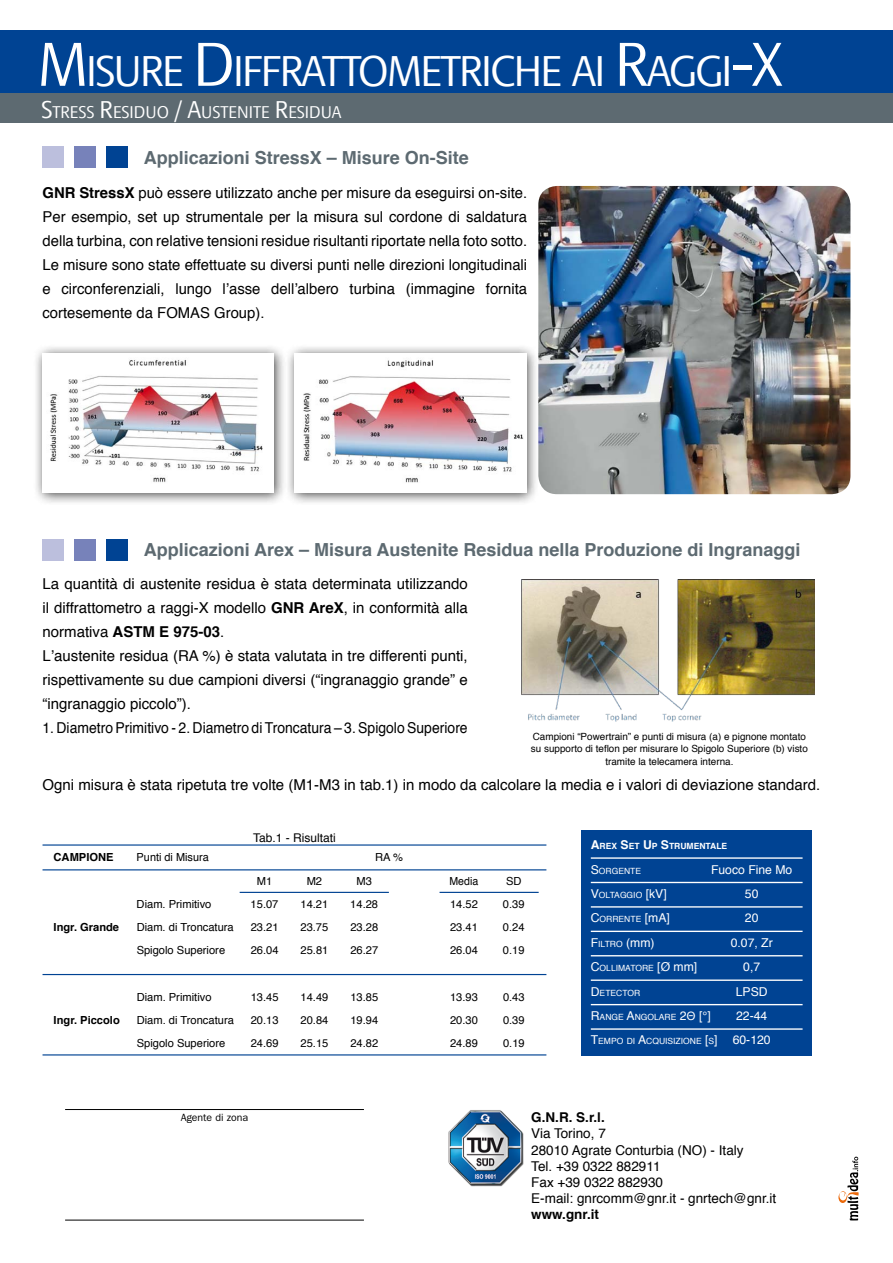
<style>
.page{position:relative;width:893px;height:1263px;background:#fff}
.page>*{position:absolute;margin:0;border:0;box-sizing:border-box;transform-origin:0 0}
.t1{font:42.6px "Skoda Sans";letter-spacing:-.045em;color:#fff}
.t2{font:700 18px "Helvetica";color:#5d6a71}
.t3{font:16.8px "Skoda Sans";color:#fff}
.t4{font:15px/24px "Helvetica";color:#000;text-align:justify}
.t5{font:15px "Helvetica";color:#000;scale:.93 1}
.t6{font:13.5px/16.2px "Helvetica";color:#000}
.t7{font:700 13.5px "Helvetica";color:#000}
.t8{font:12.15px/24.5px "Helvetica";color:#fff;text-align:center}
.t9{font:12px "Helvetica";color:#000}
.t10{font:11.1px "Helvetica";color:#000}
.t11{font:700 11.1px "Helvetica";color:#000}
.t12{font:11.1px "Helvetica";color:#000;scale:.95 1}
.t13{font:10.5px "Franklin Gothic";color:#000}
.t14{font:9.9px/12.3px "Helvetica";color:#000;text-align:center}
.t15{font:8.55px "Helvetica";color:#fff}
.t16{font:700 8.55px "Helvetica";color:#fff}
.s1{font-size:60.75px}
.s2{font-size:24px}
.s3{font-weight:700}
.s4{font-size:12.15px}
.s5{font-size:11.85px}
</style>
<div class="page">
<div style="left:0;top:30px;width:893px;height:64px;background:#004393"></div>
<div style="left:0;top:94px;width:893px;height:29px;background:#5d6a71"></div>
<img style="left:448px;top:1110px;width:76px;height:77px">
<hr style="left:65px;top:1109px;width:299px;height:1px;background:#000">
<hr style="left:65px;top:1220px;width:299px;height:1px;background:#000">
<svg style="left:838px;top:1157px;width:21px;height:63px"></svg>
<img style="left:538px;top:186px;width:312px;height:308px">
<div style="left:106px;top:147px;width:21px;height:21px;background:#004393"></div>
<div style="left:106px;top:539px;width:21px;height:21px;background:#004393"></div>
<div style="left:74px;top:147px;width:22px;height:21px;background:#7782ba"></div>
<div style="left:74px;top:539px;width:22px;height:21px;background:#7782ba"></div>
<div style="left:43px;top:147px;width:21px;height:21px;background:#bcbfdd"></div>
<div style="left:43px;top:539px;width:21px;height:21px;background:#bcbfdd"></div>
<div style="left:285px;top:344px;width:254px;height:162px;background:#000;opacity:.75"></div>
<img style="left:295px;top:354px;width:231px;height:139px">
<div style="left:32px;top:344px;width:255px;height:162px;background:#000;opacity:.75"></div>
<img style="left:43px;top:354px;width:231px;height:139px">
<img style="left:522px;top:580px;width:293px;height:142px">
<div style="left:582px;top:830px;width:230px;height:225px;background:#004393"></div>
<hr style="left:591px;top:857px;width:212px;height:2px;background:#fff">
<hr style="left:591px;top:882px;width:212px;height:1px;background:#fff">
<hr style="left:591px;top:906px;width:212px;height:1px;background:#fff">
<hr style="left:591px;top:931px;width:212px;height:1px;background:#fff">
<hr style="left:591px;top:955px;width:212px;height:1px;background:#fff">
<hr style="left:591px;top:979px;width:212px;height:2px;background:#fff">
<hr style="left:591px;top:1004px;width:212px;height:1px;background:#fff">
<hr style="left:591px;top:1028px;width:212px;height:2px;background:#fff">
<svg style="left:50px;top:870px;width:489px;height:106px"></svg>
<hr style="left:240px;top:892px;width:149px;height:1px;background:#004393">
<hr style="left:440px;top:892px;width:99px;height:1px;background:#004393">
<hr style="left:43px;top:974px;width:503px;height:1px;background:#004393">
<hr style="left:43px;top:1054px;width:503px;height:1px;background:#004393">
<hr style="left:43px;top:844px;width:503px;height:2px;background:#004393">
<hr style="left:43px;top:869px;width:503px;height:1px;background:#004393">
<h1 class="t1" style="left:38px;top:47px;width:746px"><span class="s1">M</span>ISURE <span class="s1">D</span> IFFRATTOMETRICHE AI <span class="s1">R</span>AGGI<span class="s1">-X</span></h1>
<p class="t3" style="left:41px;top:102px;width:302px"><span class="s2">S</span>TRESS <span class="s2">R</span>ESIDUO <span class="s2">/ A</span>USTENITE <span class="s2">R</span>ESIDUA</p>
<p class="t2" style="left:144px;top:143px;width:327px">Applicazioni StressX – Misure On-Site</p>
<p class="t4" style="left:43px;top:182px;width:486px"><span class="s3">GNR StressX</span> può essere utilizzato anche per misure da eseguirsi on-site.<br>Per esempio, set up strumentale per la misura sul cordone di saldatura della turbina, con relative tensioni residue risultanti riportate nella foto sotto.<br>Le misure sono state effettuate su diversi punti nelle direzioni longitudinali e circonferenziali, lungo l’asse dell’albero turbina (immagine fornita cortesemente da FOMAS Group).</p>
<p class="t2" style="left:144px;top:535px;width:658px">Applicazioni Arex – Misura Austenite Residua nella Produzione di Ingranaggi</p>
<p class="t4" style="left:43px;top:572px;width:427px;text-align:left">La quantità di austenite residua è stata determinata utilizzando il diffrattometro a raggi-X modello <span class="s3">GNR AreX</span>, in conformità alla normativa <span class="s3">ASTM E 975-03</span>.<br>L’austenite residua (RA %) è stata valutata in tre differenti punti, rispettivamente su due campioni diversi (“ingranaggio grande” e “ingranaggio piccolo”).</p>
<p class="t5" style="left:43px;top:716px;width:459px">1. Diametro Primitivo - 2. Diametro di Troncatura – 3. Spigolo Superiore</p>
<p class="t14" style="left:531px;top:731px;width:278px">Campioni “Powertrain” e punti di misura (a) e pignone montato su supporto di teflon per misurare lo Spigolo Superiore (b) visto tramite la telecamera interna.</p>
<p class="t4" style="left:43px;top:773px;width:779px">Ogni misura è stata ripetuta tre volte (M1-M3 in tab.1) in modo da calcolare la media e i valori di deviazione standard.</p>
<p class="t9" style="left:253px;top:828px;width:84px">Tab.1 - Risultati</p>
<p class="t11" style="left:54px;top:848px;width:61px">CAMPIONE</p>
<p class="t10" style="left:137px;top:849px;width:74px">Punti di Misura</p>
<p class="t10" style="left:375px;top:849px;width:29px">RA %</p>
<p class="t10" style="left:257px;top:872px;width:17px">M1</p>
<p class="t10" style="left:307px;top:872px;width:17px">M2</p>
<p class="t10" style="left:356px;top:872px;width:17px">M3</p>
<p class="t12" style="left:449px;top:872px;width:32px">Media</p>
<p class="t10" style="left:506px;top:872px;width:17px">SD</p>
<p class="t11" style="left:54px;top:918px;width:67px">Ingr. Grande</p>
<p class="t10" style="left:137px;top:895px;width:76px">Diam. Primitivo</p>
<p class="t10" style="left:251px;top:895px;width:29px">15.07</p>
<p class="t10" style="left:300px;top:895px;width:29px">14.21</p>
<p class="t10" style="left:350px;top:895px;width:29px">14.28</p>
<p class="t10" style="left:450px;top:895px;width:29px">14.52</p>
<p class="t10" style="left:503px;top:895px;width:23px">0.39</p>
<p class="t10" style="left:137px;top:919px;width:99px">Diam. di Troncatura</p>
<p class="t10" style="left:251px;top:919px;width:29px">23.21</p>
<p class="t10" style="left:300px;top:919px;width:29px">23.75</p>
<p class="t10" style="left:350px;top:919px;width:29px">23.28</p>
<p class="t10" style="left:450px;top:919px;width:29px">23.41</p>
<p class="t10" style="left:503px;top:919px;width:23px">0.24</p>
<p class="t10" style="left:137px;top:942px;width:90px">Spigolo Superiore</p>
<p class="t10" style="left:251px;top:942px;width:29px">26.04</p>
<p class="t10" style="left:301px;top:942px;width:29px">25.81</p>
<p class="t10" style="left:350px;top:942px;width:29px">26.27</p>
<p class="t10" style="left:450px;top:942px;width:29px">26.04</p>
<p class="t10" style="left:503px;top:942px;width:23px">0.19</p>
<p class="t11" style="left:54px;top:1011px;width:68px">Ingr. Piccolo</p>
<p class="t10" style="left:137px;top:988px;width:76px">Diam. Primitivo</p>
<p class="t10" style="left:251px;top:988px;width:29px">13.45</p>
<p class="t10" style="left:301px;top:988px;width:29px">14.49</p>
<p class="t10" style="left:350px;top:988px;width:29px">13.85</p>
<p class="t10" style="left:450px;top:988px;width:29px">13.93</p>
<p class="t10" style="left:503px;top:988px;width:23px">0.43</p>
<p class="t10" style="left:137px;top:1012px;width:99px">Diam. di Troncatura</p>
<p class="t10" style="left:251px;top:1012px;width:29px">20.13</p>
<p class="t10" style="left:301px;top:1012px;width:29px">20.84</p>
<p class="t10" style="left:350px;top:1012px;width:29px">19.94</p>
<p class="t10" style="left:450px;top:1012px;width:29px">20.30</p>
<p class="t10" style="left:503px;top:1012px;width:23px">0.39</p>
<p class="t10" style="left:137px;top:1035px;width:90px">Spigolo Superiore</p>
<p class="t10" style="left:251px;top:1035px;width:29px">24.69</p>
<p class="t10" style="left:301px;top:1035px;width:29px">25.15</p>
<p class="t10" style="left:350px;top:1035px;width:29px">24.82</p>
<p class="t10" style="left:450px;top:1035px;width:29px">24.89</p>
<p class="t10" style="left:503px;top:1035px;width:23px">0.19</p>
<p class="t16" style="left:591px;top:839px;width:138px"><span class="s4">A</span>REX <span class="s4">S</span>ET <span class="s4">U</span>P <span class="s4">S</span>TRUMENTALE</p>
<p class="t15" style="left:591px;top:864px;width:52px"><span class="s4">S</span>ORGENTE</p>
<p class="t15" style="left:591px;top:888px;width:77px"><span class="s4">V</span>OLTAGGIO <span class="s4">[</span><span class="s4">k</span><span class="s4">V]</span></p>
<p class="t15" style="left:591px;top:913px;width:81px"><span class="s4">C</span>ORRENTE <span class="s4">[</span><span class="s4">m</span><span class="s4">A]</span></p>
<p class="t15" style="left:591px;top:937px;width:65px"><span class="s4">F</span>ILTRO <span class="s4">(</span><span class="s4">mm</span><span class="s4">)</span></p>
<p class="t15" style="left:591px;top:961px;width:108px"><span class="s4">C</span>OLLIMATORE <span class="s4">[Ø</span> <span class="s4">mm</span><span class="s4">]</span></p>
<p class="t15" style="left:591px;top:986px;width:51px"><span class="s4">D</span>ETECTOR</p>
<p class="t15" style="left:591px;top:1010px;width:122px"><span class="s4">R</span>ANGE <span class="s4">A</span>NGOLARE <span class="s4">2</span><span class="s5">Θ</span> <span class="s4">[°]</span></p>
<p class="t15" style="left:591px;top:1035px;width:128px"><span class="s4">T</span>EMPO DI <span class="s4">A</span>CQUISIZIONE <span class="s4">[</span>S<span class="s4">]</span></p>
<p class="t8" style="left:711px;top:857px;width:83px">Fuoco Fine Mo<br>50<br>20<br>0.07, Zr<br>0,7<br>LPSD<br>22-44<br>60-120</p>
<p class="t13" style="left:181px;top:1111px;width:69px">Agente di zona</p>
<p class="t7" style="left:531px;top:1106px;width:75px">G.N.R. S.r.l.</p>
<p class="t6" style="left:531px;top:1126px;width:246px">Via Torino, 7<br>28010 Agrate Conturbia (NO) - Italy<br>Tel. +39 0322 882911<br>Fax +39 0322 882930<br>E-mail: gnrcomm@gnr.it - gnrtech@gnr.it</p>
<p class="t7" style="left:531px;top:1204px;width:69px">www.gnr.it</p>
</div>
